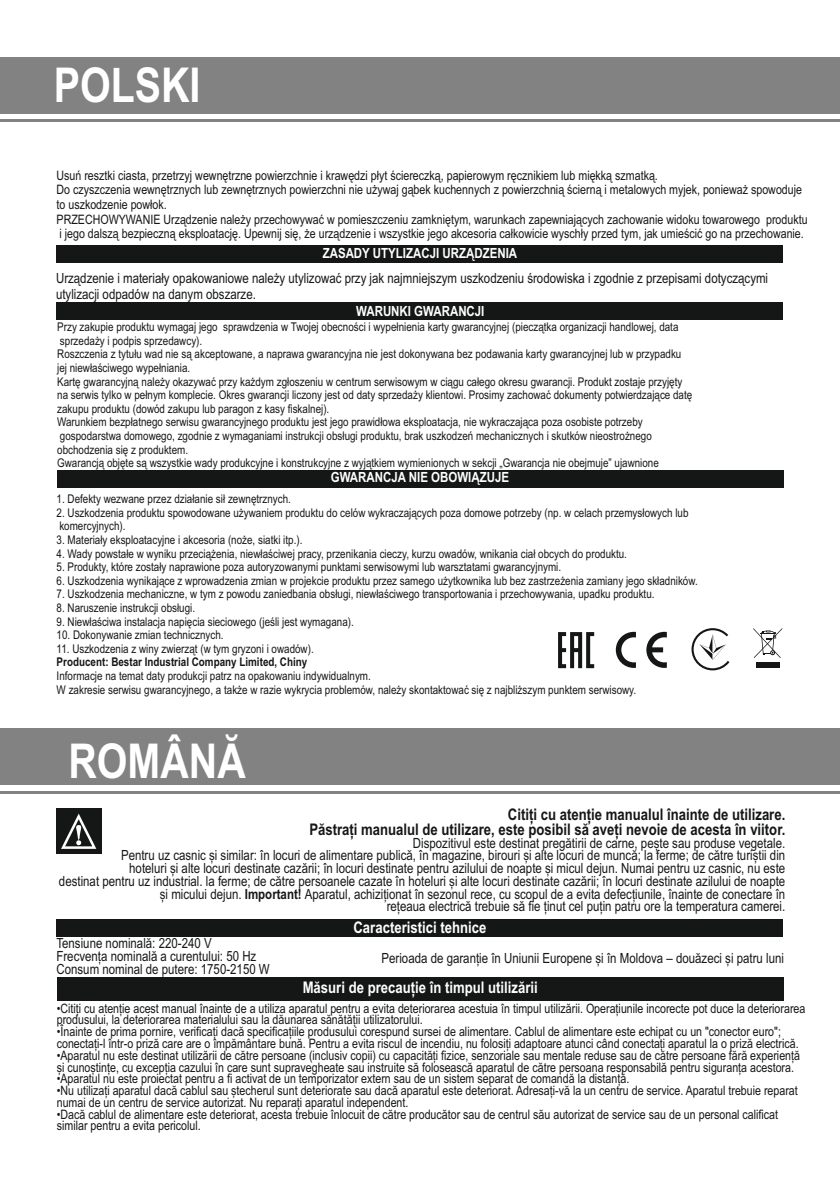
<style>
.page{position:relative;width:840px;height:1191px;background:#fff}
.page>*{position:absolute;margin:0;border:0;box-sizing:border-box;transform-origin:0 0}
.t1{font:700 48px "Arial Narrow";color:#fff}
.t2{font:700 16px/14.6px "Arial Narrow";color:#151616;text-align:right}
.t3{font:700 16px "Arial Narrow";color:#fff}
.t4{font:14px/12.8px "Arial Narrow";color:#151616}
.t5{font:700 14px "Arial Narrow";color:#fff}
.t6{font:13px/11.8px "Arial Narrow";color:#151616}
.t7{font:12px/13.6px "Arial Narrow";color:#151616}
.t8{font:700 12px "Arial Narrow";color:#151616}
.s1{font-weight:700}
</style>
<div class="page">
<div style="left:0;top:57px;width:839px;height:56px;background:#818281"></div>
<hr style="left:0;top:119px;width:839px;height:3px;background:#818281">
<div style="left:57px;top:470px;width:725px;height:17px;background:#151616"></div>
<svg style="left:558px;top:632px;width:36px;height:36px"></svg>
<svg style="left:615px;top:632px;width:51px;height:36px"></svg>
<svg style="left:691px;top:628px;width:38px;height:42px"></svg>
<svg style="left:753px;top:628px;width:28px;height:30px"></svg>
<div style="left:755px;top:662px;width:24px;height:5px;background:#151616"></div>
<div style="left:57px;top:246px;width:725px;height:17px;background:#151616"></div>
<div style="left:57px;top:303px;width:725px;height:17px;background:#151616"></div>
<div style="left:56px;top:808px;width:45px;height:46px;background:#151616"></div>
<svg style="left:61px;top:813px;width:35px;height:36px"></svg>
<div style="left:0;top:728px;width:839px;height:57px;background:#818281"></div>
<hr style="left:0;top:791px;width:839px;height:2px;background:#818281">
<div style="left:57px;top:919px;width:725px;height:17px;background:#151616"></div>
<div style="left:57px;top:977px;width:726px;height:23px;background:#151616"></div>
<h1 class="t1" style="left:54px;top:67px;width:148px">POLSKI</h1>
<p class="t6" style="left:56px;top:169px;width:752px;line-height:14.8px">Usuń resztki ciasta, przetrzyj wewnętrzne powierzchnie i krawędzi płyt ściereczką, papierowym ręcznikiem lub miękką szmatką.<br>Do czyszczenia wewnętrznych lub zewnętrznych powierzchni nie używaj gąbek kuchennych z powierzchnią ścierną i metalowych myjek, ponieważ spowoduje to uszkodzenie powłok.<br>PRZECHOWYWANIE Urządzenie należy przechowywać w pomieszczeniu zamkniętym, warunkach zapewniających zachowanie widoku towarowego produktu i jego dalszą bezpieczną eksploatację. Upewnij się, że urządzenie i wszystkie jego akcesoria całkowicie wyschły przed tym, jak umieścić go na przechowanie.</p>
<p class="t5" style="left:322px;top:248px;width:196px">ZASADY UTYLIZACJI URZĄDZENIA</p>
<p class="t4" style="left:56px;top:271px;width:713px;line-height:15.8px">Urządzenie i materiały opakowaniowe należy utylizować przy jak najmniejszym uszkodzeniu środowiska i zgodnie z przepisami dotyczącymi utylizacji odpadów na danym obszarze.</p>
<p class="t5" style="left:356px;top:306px;width:130px">WARUNKI GWARANCJI</p>
<p class="t7" style="left:57px;top:321px;width:636px">Przy zakupie produktu wymagaj jego sprawdzenia w Twojej obecności i wypełnienia karty gwarancyjnej (pieczątka organizacji handlowej, data sprzedaży i podpis sprzedawcy).<br>Roszczenia z tytułu wad nie są akceptowane, a naprawa gwarancyjna nie jest dokonywana bez podawania karty gwarancyjnej lub w przypadku jej niewłaściwego wypełniania.<br>Kartę gwarancyjną należy okazywać przy każdym zgłoszeniu w centrum serwisowym w ciągu całego okresu gwarancji. Produkt zostaje przyjęty na serwis tylko w pełnym komplecie. Okres gwarancji liczony jest od daty sprzedaży klientowi. Prosimy zachować dokumenty potwierdzające datę zakupu produktu (dowód zakupu lub paragon z kasy fiskalnej).<br>Warunkiem bezpłatnego serwisu gwarancyjnego produktu jest jego prawidłowa eksploatacja, nie wykraczająca poza osobiste potrzeby gospodarstwa domowego, zgodnie z wymaganiami instrukcji obsługi produktu, brak uszkodzeń mechanicznych i skutków nieostrożnego obchodzenia się z produktem.<br>Gwarancją objęte są wszystkie wady produkcyjne i konstrukcyjne z wyjątkiem wymienionych w sekcji „Gwarancja nie obejmuje” ujawnione</p>
<p class="t5" style="left:330px;top:472px;width:180px">GWARANCJA NIE OBOWIĄZUJE</p>
<p class="t7" style="left:57px;top:493px;width:236px">1. Defekty wezwane przez działanie sił zewnętrznych.</p>
<p class="t7" style="left:57px;top:507px;width:633px">2. Uszkodzenia produktu spowodowane używaniem produktu do celów wykraczających poza domowe potrzeby (np. w celach przemysłowych lub komercyjnych).</p>
<p class="t7" style="left:57px;top:534px;width:247px">3. Materiały eksploatacyjne i akcesoria (noże, siatki itp.).</p>
<p class="t7" style="left:57px;top:547px;width:571px">4. Wady powstałe w wyniku przeciążenia, niewłaściwej pracy, przenikania cieczy, kurzu owadów, wnikania ciał obcych do produktu.</p>
<p class="t7" style="left:57px;top:561px;width:506px">5. Produkty, które zostały naprawione poza autoryzowanymi punktami serwisowymi lub warsztatami gwarancyjnymi.</p>
<p class="t7" style="left:57px;top:575px;width:642px">6. Uszkodzenia wynikające z wprowadzenia zmian w projekcie produktu przez samego użytkownika lub bez zastrzeżenia zamiany jego składników.</p>
<p class="t7" style="left:57px;top:588px;width:599px">7. Uszkodzenia mechaniczne, w tym z powodu zaniedbania obsługi, niewłaściwego transportowania i przechowywania, upadku produktu.</p>
<p class="t7" style="left:57px;top:602px;width:140px">8. Naruszenie instrukcji obsługi.</p>
<p class="t7" style="left:57px;top:615px;width:298px">9. Niewłaściwa instalacja napięcia sieciowego (jeśli jest wymagana).</p>
<p class="t7" style="left:57px;top:629px;width:168px">10. Dokonywanie zmian technicznych.</p>
<p class="t7" style="left:57px;top:643px;width:258px">11. Uszkodzenia z winy zwierząt (w tym gryzoni i owadów).</p>
<p class="t8" style="left:57px;top:657px;width:252px">Producent: Bestar Industrial Company Limited, Chiny</p>
<p class="t7" style="left:57px;top:670px;width:581px">Informacje na temat daty produkcji patrz na opakowaniu indywidualnym.<br>W zakresie serwisu gwarancyjnego, a także w razie wykrycia problemów, należy skontaktować się z najbliższym punktem serwisowy.</p>
<h1 class="t1" style="left:67px;top:738px;width:179px">ROMÂNĂ</h1>
<h2 class="t2" style="left:309px;top:808px;width:477px">Citiți cu atenție manualul înainte de utilizare.<br>Păstrați manualul de utilizare, este posibil să aveți nevoie de acesta în viitor.</h2>
<p class="t4" style="left:59px;top:837px;width:727px;text-align:right">Dispozitivul este destinat pregătirii de carne, pește sau produse vegetale.<br>Pentru uz casnic și similar: în locuri de alimentare publică, în magazine, birouri și alte locuri de muncă; la ferme; de către turiștii din<br>hoteluri și alte locuri destinate cazării; în locuri destinate pentru azilului de noapte și micul dejun. Numai pentru uz casnic, nu este<br>destinat pentru uz industrial. la ferme; de către persoanele cazate în hoteluri și alte locuri destinate cazării; în locuri destinate azilului de noapte și micului dejun. <span class="s1">Important!</span> Aparatul, achiziționat în sezonul rece, cu scopul de a evita defecțiunile, înainte de conectare în<br>rețeaua electrică trebuie să fie ținut cel puțin patru ore la temperatura camerei.</p>
<h2 class="t3" style="left:353px;top:921px;width:134px">Caracteristici tehnice</h2>
<p class="t4" style="left:56px;top:938px;width:215px">Tensiune nominală: 220-240 V<br>Frecvența nominală a curentului: 50 Hz<br>Consum nominal de putere: 1750-2150 W</p>
<p class="t4" style="left:381px;top:953px;width:404px">Perioada de garanție în Uniunii Europene și în Moldova – douăzeci și patru luni</p>
<p class="t6" style="left:57px;top:1003px;width:749px">• Citiți cu atenție acest manual înainte de a utiliza aparatul pentru a evita deteriorarea acestuia în timpul utilizării. Operațiunile incorecte pot duce la deteriorarea produsului, la deteriorarea materialului sau la dăunarea sănătății utilizatorului.</p>
<p class="t6" style="left:57px;top:1027px;width:743px">• Înainte de prima pornire, verificați dacă specificațiile produsului corespund sursei de alimentare. Cablul de alimentare este echipat cu un "conector euro"; conectați-l într-o priză care are o împământare bună. Pentru a evita riscul de incendiu, nu folosiți adaptoare atunci când conectați aparatul la o priză electrică.</p>
<p class="t6" style="left:57px;top:1050px;width:744px">• Aparatul nu este destinat utilizării de către persoane (inclusiv copii) cu capacități fizice, senzoriale sau mentale reduse sau de către persoane fără experiență și cunoștințe, cu excepția cazului în care sunt supravegheate sau instruite să folosească aparatul de către persoana responsabilă pentru siguranța acestora.</p>
<p class="t6" style="left:57px;top:1074px;width:573px">• Aparatul nu este proiectat pentru a fi activat de un temporizator extern sau de un sistem separat de comandă la distanță.</p>
<p class="t6" style="left:57px;top:1085px;width:742px">• Nu utilizați aparatul dacă cablul sau ștecherul sunt deteriorate sau dacă aparatul este deteriorat. Adresați-vă la un centru de service. Aparatul trebuie reparat numai de un centru de service autorizat. Nu reparați aparatul independent.</p>
<p class="t6" style="left:57px;top:1109px;width:722px">• Dacă cablul de alimentare este deteriorat, acesta trebuie înlocuit de către producător sau de centrul său autorizat de service sau de un personal calificat similar pentru a evita pericolul.</p>
<h2 class="t3" style="left:302px;top:981px;width:236px">Măsuri de precauție în timpul utilizării</h2>
</div>
